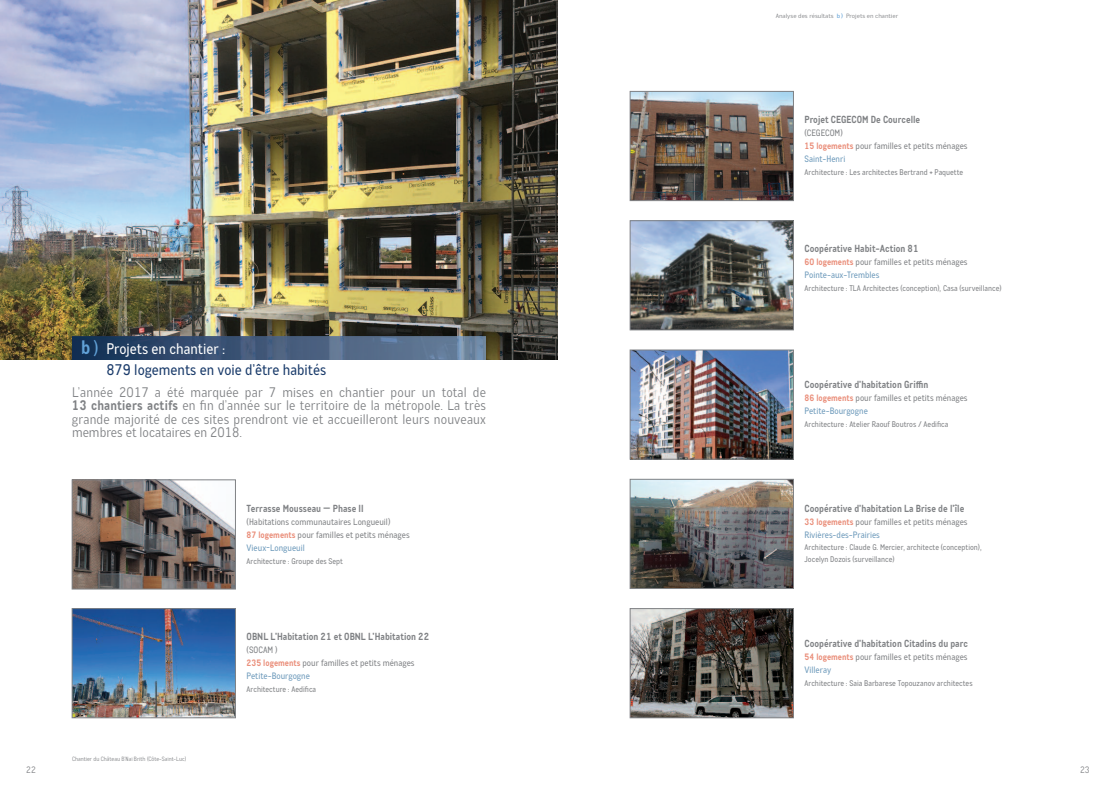
<style>
.page{position:relative;width:1116px;height:792px;background:#fff}
.page>*{position:absolute;margin:0;border:0;box-sizing:border-box;transform-origin:0 0}
.t1{font:15px/21px "CA Cula";color:#1b3c6b}
.t2{font:300 13.5px/13.5px "CA Cula";color:#808285;text-align:justify}
.t3{font:700 10px "CA Cula";color:#808285}
.t4{font:9px/13px "CA Cula";color:#808285}
.t5{font:300 9px "CA Cula";color:#808285}
.t6{font:8px/12px "CA Cula";color:#808285}
.t7{font:300 6.1px "CA Cula";color:#808285;scale:1.16 1}
.t8{font:300 6px "CA Cula";color:#808285}
.s1{font-weight:400;color:#61a1d7}
.s2{font-weight:700;color:#ea8f7b}
.s3{color:#6d9abb}
.s4{font-weight:700;font-size:19px;color:#61a1d7}
.s5{font-size:19px;color:#61a1d7}
.s6{color:#fff}
.s7{font-weight:700}
</style>
<div class="page">
<img style="left:0;top:0;width:558px;height:360px">
<img style="left:632px;top:93px;width:160px;height:106px">
<div style="left:630px;top:91px;width:164px;height:110px;border:1px solid #808285"></div>
<img style="left:632px;top:223px;width:160px;height:105px">
<div style="left:630px;top:221px;width:164px;height:109px;border:1px solid #808285"></div>
<img style="left:632px;top:352px;width:160px;height:105px">
<div style="left:630px;top:350px;width:164px;height:109px;border:1px solid #808285"></div>
<img style="left:632px;top:481px;width:160px;height:106px">
<div style="left:630px;top:479px;width:164px;height:110px;border:1px solid #808285"></div>
<img style="left:632px;top:610px;width:160px;height:106px">
<div style="left:630px;top:608px;width:164px;height:110px;border:1px solid #808285"></div>
<img style="left:74px;top:482px;width:160px;height:105px">
<div style="left:72px;top:480px;width:164px;height:109px;border:1px solid #808285"></div>
<img style="left:74px;top:610px;width:160px;height:106px">
<div style="left:72px;top:608px;width:164px;height:110px;border:1px solid #808285"></div>
<img style="left:72px;top:336px;width:414px;height:24px">
<p class="t7" style="left:776px;top:14px;width:107px">Analyse des résultats <span class="s1">b)</span> Projets en chantier</p>
<p class="t3" style="left:805px;top:116px;width:117px">Projet CEGECOM De Courcelle</p>
<p class="t4" style="left:805px;top:127px;width:165px">(CEGECOM)<br><span class="s2">15 logements</span> pour familles et petits ménages<br><span class="s3">Saint-Henri</span></p>
<p class="t6" style="left:805px;top:167px;width:160px">Architecture : Les architectes Bertrand + Paquette</p>
<h1 class="t1" style="left:107px;top:339px;width:221px;text-indent:-26px"><span class="s4">b</span> <span class="s5">)</span> <span class="s6">Projets en chantier :<br></span>879 logements en voie d’être habités</h1>
<p class="t2" style="left:72px;top:386px;width:415px">L’année 2017 a été marquée par 7 mises en chantier pour un total de <span class="s7">13 chantiers actifs</span> en fin d’année sur le territoire de la métropole. La très grande majorité de ces sites prendront vie et accueilleront leurs nouveaux membres et locataires en 2018.</p>
<p class="t3" style="left:247px;top:504px;width:119px">Terrasse Mousseau — Phase II</p>
<p class="t4" style="left:247px;top:516px;width:165px">(Habitations communautaires Longueuil)<br><span class="s2">87 logements</span> pour familles et petits ménages<br><span class="s3">Vieux-Longueuil</span></p>
<p class="t6" style="left:247px;top:555px;width:98px">Architecture : Groupe des Sept</p>
<p class="t8" style="left:72px;top:756px;width:116px">Chantier du Château B'Nai Brith (Côte-Saint-Luc)</p>
<p class="t3" style="left:247px;top:633px;width:184px">OBNL L’Habitation 21 et OBNL L’Habitation 22</p>
<p class="t4" style="left:247px;top:644px;width:170px">(SOCAM )<br><span class="s2">235 logements</span> pour familles et petits ménages<br><span class="s3">Petite-Bourgogne</span></p>
<p class="t6" style="left:247px;top:684px;width:71px">Architecture : Aedifica</p>
<p class="t3" style="left:805px;top:245px;width:115px">Coopérative Habit-Action 81</p>
<p class="t4" style="left:805px;top:256px;width:165px"><span class="s2">60 logements</span> pour familles et petits ménages<br><span class="s3">Pointe-aux-Trembles</span></p>
<p class="t6" style="left:805px;top:283px;width:199px">Architecture : TLA Architectes (conception), Casa (surveillance)</p>
<p class="t3" style="left:805px;top:381px;width:125px">Coopérative d’habitation Griffin</p>
<p class="t4" style="left:805px;top:392px;width:165px"><span class="s2">86 logements</span> pour familles et petits ménages<br><span class="s3">Petite-Bourgogne</span></p>
<p class="t6" style="left:805px;top:419px;width:145px">Architecture : Atelier Raouf Boutros / Aedifica</p>
<p class="t3" style="left:805px;top:505px;width:161px">Coopérative d’habitation La Brise de l’île</p>
<p class="t4" style="left:805px;top:516px;width:165px"><span class="s2">33 logements</span> pour familles et petits ménages<br><span class="s3">Rivières-des-Prairies</span></p>
<p class="t6" style="left:805px;top:542px;width:179px">Architecture : Claude G. Mercier, architecte (conception),<br>Jocelyn Dozois (surveillance)</p>
<p class="t3" style="left:805px;top:640px;width:165px">Coopérative d’habitation Citadins du parc</p>
<p class="t4" style="left:805px;top:651px;width:165px"><span class="s2">54 logements</span> pour familles et petits ménages<br><span class="s3">Villeray</span></p>
<p class="t6" style="left:805px;top:678px;width:170px">Architecture : Saia Barbarese Topouzanov architectes</p>
<p class="t5" style="left:26px;top:767px;width:11px">22</p>
<p class="t5" style="left:1080px;top:767px;width:11px">23</p>
</div>
